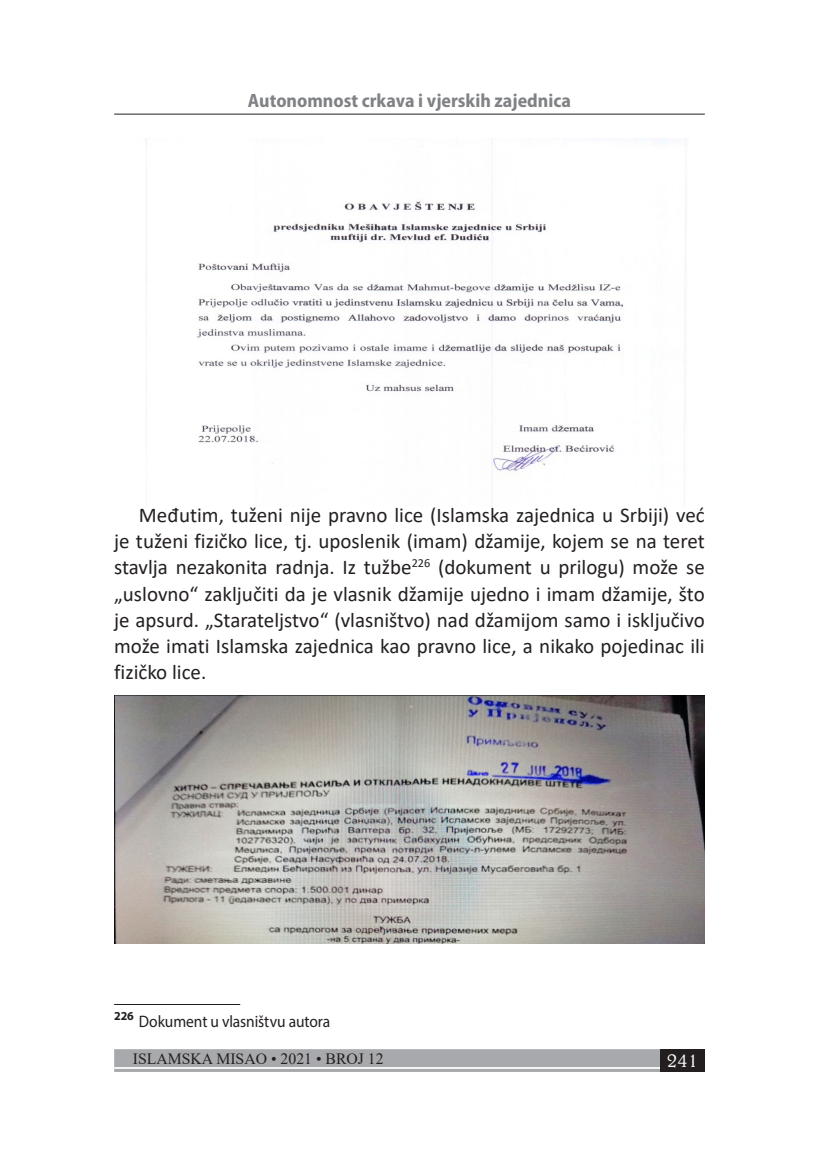
<style>
.page{position:relative;width:819px;height:1166px;background:#fff}
.page>*{position:absolute;margin:0;border:0;box-sizing:border-box;transform-origin:0 0}
.Normal1{font:21px/26.2px "Calibri";color:#231f20;text-align:justify}
.t1{font:300 21px "Belwe BT";color:#fff}
.t2{font:700 semi-condensed 19.25px "Myriad Pro";color:#808285}
.Footnote_Text{font:16.62px "Myriad Pro";letter-spacing:-.005em;color:#231f20;scale:.93 1}
.t3{font:15.75px "Times New Roman";color:#231f20}
</style>
<div class="page">
<hr style="left:114px;top:114px;width:590px;height:1px;background:#231f20">
<div style="left:114px;top:1049px;width:590px;height:23px;background:#a8a9ad"></div>
<hr style="left:114px;top:1067px;width:590px;height:2px;background:#fff">
<div style="left:660px;top:1049px;width:44px;height:23px;background:#231f20"></div>
<hr style="left:114px;top:1004px;width:126px;height:1px;background:#231f20">
<img style="left:146px;top:139px;width:541px;height:367px">
<img style="left:114px;top:695px;width:590px;height:248px">
<p class="t2" style="left:248px;top:89px;width:324px">Autonomnost crkava i vjerskih zajednica</p>
<p class="Normal1" style="left:114px;top:501px;width:592px;text-indent:25px">Međutim, tuženi nije pravno lice (Islamska zajednica u Srbiji) već je tuženi fizičko lice, tj. uposlenik (imam) džamije, kojem se na teret stavlja nezakonita radnja. Iz tužbe<sup>226</sup> (dokument u prilogu) može se „uslovno“ zaključiti da je vlasnik džamije ujedno i imam džamije, što je apsurd. „Starateljstvo“ (vlasništvo) nad džamijom samo i isključivo može imati Islamska zajednica kao pravno lice, a nikako pojedinac ili fizičko lice.</p>
<p class="Footnote_Text" style="left:114px;top:1011px;width:234px"><sup>226</sup> Dokument u vlasništvu autora</p>
<p class="t3" style="left:133px;top:1047px;width:252px">ISLAMSKA MISAO • 2021 • BROJ 12</p>
<p class="t1" style="left:666px;top:1046px;width:33px">241</p>
</div>
